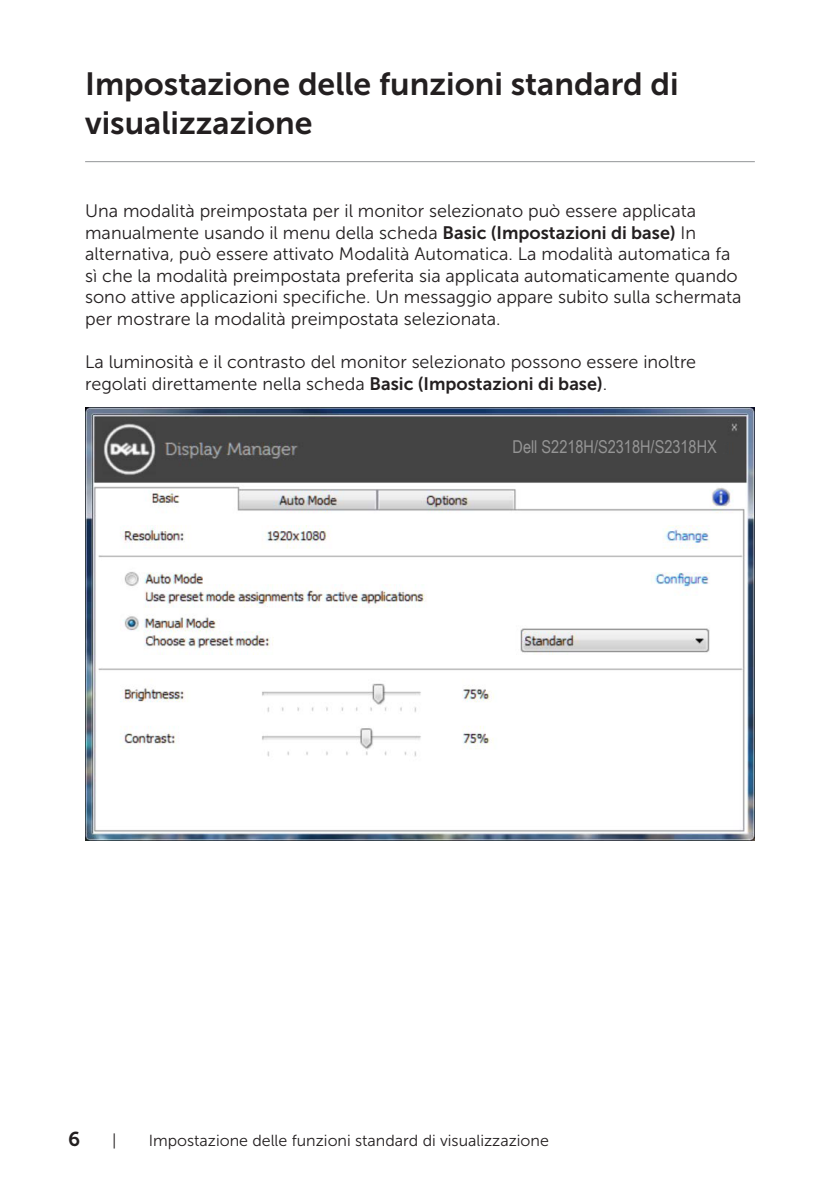
<style>
.page{position:relative;width:840px;height:1191px;background:#fff}
.page>*{position:absolute;margin:0;border:0;box-sizing:border-box;transform-origin:0 0}
.Contents{font:32px/38.4px "Museo Sans For Dell 700";color:#231f20}
.t1{font:20px "Museo Sans For Dell 700";color:#231f20}
.text{font:18px/21.6px "Museo Sans For Dell 300";color:#231f20}
.t2{font:17.8px "Arial Narrow";color:#959595}
.t3{font:16px "Museo Sans For Dell 300";color:#231f20}
.s1{font-family:"Museo Sans For Dell 700"}
</style>
<div class="page">
<hr style="left:85px;top:161px;width:669px;height:1px;background:#939598">
<img style="left:85px;top:407px;width:669px;height:433px">
<p class="Contents" style="left:85px;top:65px;width:594px">Impostazione delle funzioni standard di visualizzazione</p>
<p class="text" style="left:85px;top:200px;width:657px">Una modalità preimpostata per il monitor selezionato può essere applicata manualmente usando il menu della scheda <span class="s1">Basic (Impostazioni di base)</span> In alternativa, può essere attivato Modalità Automatica. La modalità automatica fa sì che la modalità preimpostata preferita sia applicata automaticamente quando sono attive applicazioni specifiche. Un messaggio appare subito sulla schermata per mostrare la modalità preimpostata selezionata.</p>
<p class="text" style="left:85px;top:351px;width:612px">La luminosità e il contrasto del monitor selezionato possono essere inoltre regolati direttamente nella scheda <span class="s1">Basic (Impostazioni di base)</span>.</p>
<p class="t2" style="left:512px;top:434px;width:206px">Dell S2218H/S2318H/S2318HX</p>
<p class="t1" style="left:68px;top:1127px;width:14px">6</p>
<p class="t3" style="left:112px;top:1131px;width:6px">|</p>
<p class="t3" style="left:149px;top:1131px;width:401px">Impostazione delle funzioni standard di visualizzazione</p>
</div>
